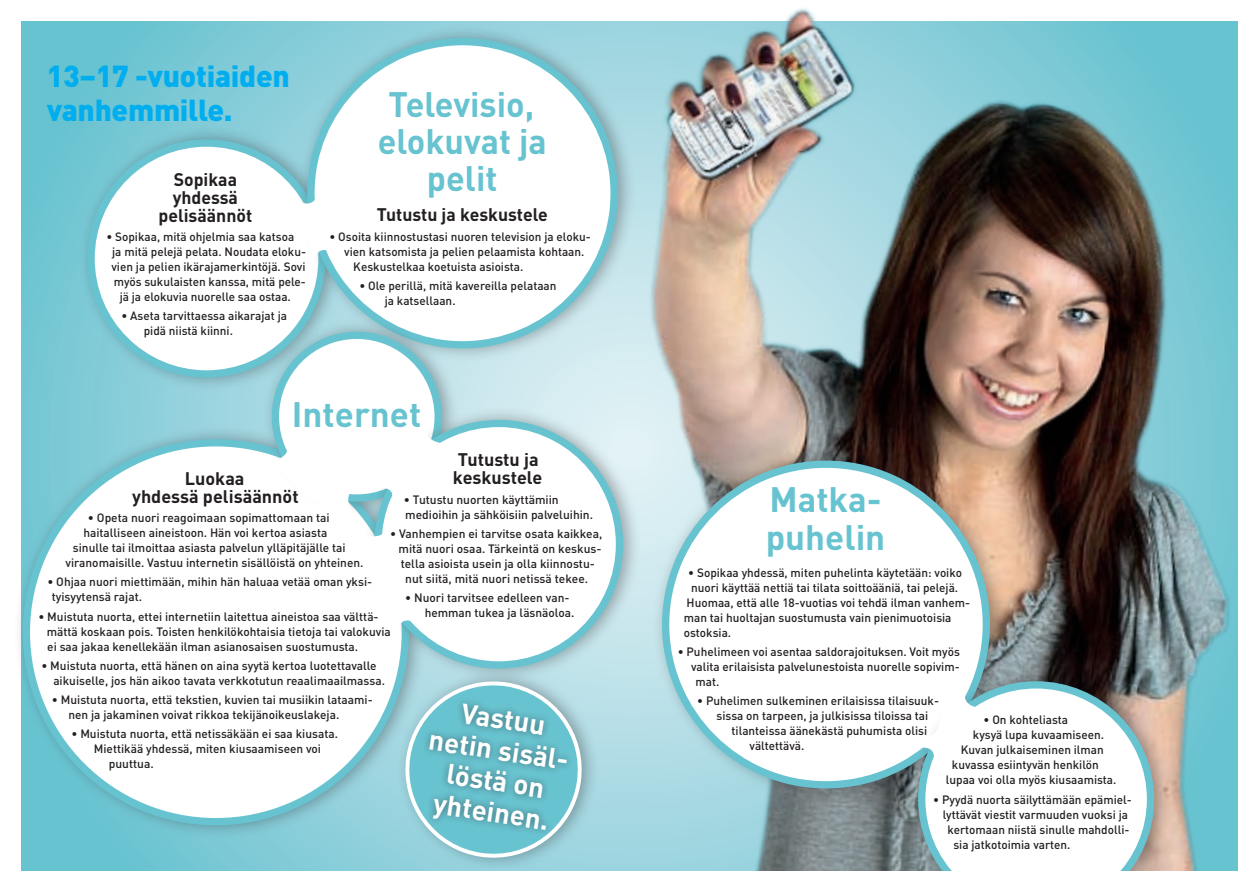
<style>
.page{position:relative;width:1259px;height:893px;background:#fff}
.page>*{position:absolute;margin:0;border:0;box-sizing:border-box;transform-origin:0 0}
.t1{font:700 34.95px/37.2px "DIN Pro";color:#68c3d0}
.t2{font:900 30px/34.5px "DIN Pro";letter-spacing:-.01em;color:#00aeef}
.t3{font:700 27.9px/31px "DIN Pro";color:#fff;text-align:center}
.t4{font:700 18px/18px "DIN Pro";color:#231f20;text-align:center}
.t5{font:500 12px/15px "DIN Pro";color:#231f20}
</style>
<div class="page">
<svg style="left:21px;top:21px;width:546px;height:850px;background:#7dcad6"></svg>
<img style="left:567px;top:8px;width:671px;height:863px">
<div style="left:651px;top:446px;width:357px;height:356px;background:#231f20;opacity:.35"></div>
<div style="left:665px;top:464px;width:321px;height:321px;background:#fff;border-radius:50%"></div>
<div style="left:662px;top:461px;width:328px;height:327px;border:7px solid #68c3d0;border-radius:50%"></div>
<div style="left:77px;top:125px;width:265px;height:265px;background:#231f20;opacity:.35"></div>
<div style="left:91px;top:143px;width:231px;height:231px;background:#fff;border-radius:50%"></div>
<div style="left:87px;top:139px;width:239px;height:239px;border:7px solid #68c3d0;border-radius:50%"></div>
<div style="left:297px;top:23px;width:338px;height:339px;background:#231f20;opacity:.35"></div>
<div style="left:311px;top:42px;width:303px;height:303px;background:#fff;border-radius:50%"></div>
<svg style="left:295px;top:182px;width:39px;height:105px"></svg>
<div style="left:12px;top:424px;width:415px;height:415px;background:#231f20;opacity:.35"></div>
<div style="left:26px;top:443px;width:379px;height:379px;background:#fff;border-radius:50%"></div>
<div style="left:261px;top:317px;width:198px;height:197px;background:#231f20;opacity:.35"></div>
<div style="left:275px;top:335px;width:163px;height:163px;background:#fff;border-radius:50%"></div>
<div style="left:272px;top:332px;width:170px;height:170px;border:7px solid #68c3d0;border-radius:50%"></div>
<div style="left:364px;top:405px;width:276px;height:276px;background:#231f20;opacity:.35"></div>
<div style="left:378px;top:423px;width:241px;height:242px;background:#fff;border-radius:50%"></div>
<div style="left:374px;top:420px;width:249px;height:249px;border:7px solid #68c3d0;border-radius:50%"></div>
<div style="left:907px;top:666px;width:264px;height:227px;background:#231f20;opacity:.35"></div>
<svg style="left:918px;top:681px;width:236px;height:191px"></svg>
<svg style="left:269px;top:420px;width:202px;height:220px"></svg>
<svg style="left:391px;top:667px;width:205px;height:204px;background:#a0d2dc"></svg>
<div style="left:421px;top:695px;width:152px;height:141px;background:#231f20;opacity:.5"></div>
<svg style="left:910px;top:681px;width:94px;height:93px"></svg>
<div style="left:0;top:872px;width:1259px;height:21px;background:#fff"></div>
<h2 class="t2" style="left:47px;top:57px;width:244px">13–17 -vuotiaiden vanhemmille.</h2>
<h3 class="t4" style="left:158px;top:170px;width:95px">Sopikaa yhdessä pelisäännöt</h3>
<p class="t5" style="left:106px;top:229px;width:189px">• Sopikaa, mitä ohjelmia saa katsoa</p>
<p class="t5" style="left:112px;top:244px;width:195px">ja mitä pelejä pelata. Noudata eloku-</p>
<p class="t5" style="left:111px;top:259px;width:196px">vien ja pelien ikärajamerkintöjä. Sovi</p>
<p class="t5" style="left:114px;top:274px;width:194px">myös sukulaisten kanssa, mitä pele-</p>
<p class="t5" style="left:120px;top:289px;width:173px">jä ja elokuvia nuorelle saa ostaa.</p>
<p class="t5" style="left:144px;top:308px;width:145px;text-indent:-22px">• Aseta tarvittaessa aikarajat ja pidä niistä kiinni.</p>
<h1 class="t1" style="left:378px;top:84px;width:171px;text-align:center">Televisio, elokuvat ja pelit</h1>
<h3 class="t4" style="left:377px;top:205px;width:172px">Tutustu ja keskustele</h3>
<p class="t5" style="left:329px;top:228px;width:263px">• Osoita kiinnostustasi nuoren television ja eloku-</p>
<p class="t5" style="left:344px;top:243px;width:242px">vien katsomista ja pelien pelaamista kohtaan.</p>
<p class="t5" style="left:353px;top:258px;width:172px">Keskustelkaa koetuista asioista.</p>
<p class="t5" style="left:385px;top:277px;width:173px;text-indent:-25px">• Ole perillä, mitä kavereilla pelataan ja katsellaan.</p>
<h1 class="t1" style="left:292px;top:394px;width:131px">Internet</h1>
<h3 class="t4" style="left:453px;top:450px;width:91px;text-align:left">Tutustu ja keskustele</h3>
<p class="t5" style="left:404px;top:491px;width:191px">• Tutustu nuorten käyttämiin medioihin ja sähköisiin palveluihin.</p>
<p class="t5" style="left:390px;top:525px;width:214px">• Vanhempien ei tarvitse osata kaikkea,</p>
<p class="t5" style="left:398px;top:540px;width:205px">mitä nuori osaa. Tärkeintä on keskus-</p>
<p class="t5" style="left:401px;top:555px;width:196px">tella asioista usein ja olla kiinnostu-</p>
<p class="t5" style="left:405px;top:570px;width:184px">nut siitä, mitä nuori netissä tekee.</p>
<p class="t5" style="left:425px;top:590px;width:151px;text-indent:-19px">• Nuori tarvitsee edelleen van&shy;hemman tukea ja läsnäoloa.</p>
<h3 class="t4" style="left:132px;top:469px;width:168px">Luokaa<br>yhdessä pelisäännöt</h3>
<p class="t5" style="left:88px;top:510px;width:243px">• Opeta nuori reagoimaan sopimattomaan tai</p>
<p class="t5" style="left:83px;top:525px;width:245px">haitalliseen aineistoon. Hän voi kertoa asiasta</p>
<p class="t5" style="left:73px;top:540px;width:274px">sinulle tai ilmoittaa asiasta palvelun ylläpitäjälle tai</p>
<p class="t5" style="left:65px;top:555px;width:299px">viranomaisille. Vastuu internetin sisällöistä on yhteinen.</p>
<p class="t5" style="left:52px;top:574px;width:322px;text-indent:-4px">• Ohjaa nuori miettimään, mihin hän haluaa vetää oman yksi&shy;tyisyytensä rajat.</p>
<p class="t5" style="left:47px;top:608px;width:345px;text-indent:-8px">• Muistuta nuorta, ettei internetiin laitettua aineistoa saa välttä&shy;mättä koskaan pois. Toisten henkilökohtaisia tietoja tai valokuvia ei saa jakaa kenellekään ilman asianosaisen suostumusta.</p>
<p class="t5" style="left:53px;top:658px;width:333px;text-indent:-12px">• Muistuta nuorta, että hänen on aina syytä kertoa luotettavalle aikuiselle, jos hän aikoo tavata verkkotutun reaalimaailmassa.</p>
<p class="t5" style="left:68px;top:692px;width:306px;text-indent:-16px">• Muistuta nuorta, että tekstien, kuvien tai musiikin lataami&shy;nen ja jakaminen voivat rikkoa tekijänoikeuslakeja.</p>
<p class="t5" style="left:71px;top:726px;width:268px">• Muistuta nuorta, että netissäkään ei saa kiusata.</p>
<p class="t5" style="left:94px;top:741px;width:229px">Miettikää yhdessä, miten kiusaamiseen voi</p>
<p class="t5" style="left:109px;top:756px;width:46px">puuttua.</p>
<h3 class="t3" style="left:437px;top:691px;width:145px;rotate:9deg">Vastuu netin sisäl&shy;löstä on yhteinen.</h3>
<h1 class="t1" style="left:765px;top:480px;width:121px">Matka&shy;puhelin</h1>
<p class="t5" style="left:688px;top:565px;width:275px">• Sopikaa yhdessä, miten puhelinta käytetään: voiko</p>
<p class="t5" style="left:691px;top:580px;width:268px">nuori käyttää nettiä tai tilata soittoääniä, tai pelejä.</p>
<p class="t5" style="left:686px;top:595px;width:285px">Huomaa, että alle 18-vuotias voi tehdä ilman vanhem-</p>
<p class="t5" style="left:684px;top:610px;width:269px">man tai huoltajan suostumusta vain pienimuotoisia</p>
<p class="t5" style="left:684px;top:625px;width:49px">ostoksia.</p>
<p class="t5" style="left:678px;top:644px;width:284px">• Puhelimeen voi asentaa saldorajoituksen. Voit myös</p>
<p class="t5" style="left:691px;top:659px;width:270px">valita erilaisista palvelunestoista nuorelle sopivim-</p>
<p class="t5" style="left:695px;top:674px;width:25px">mat.</p>
<p class="t5" style="left:697px;top:693px;width:243px">• Puhelimen sulkeminen erilaisissa tilaisuuk-</p>
<p class="t5" style="left:716px;top:708px;width:213px">sissa on tarpeen, ja julkisissa tiloissa tai</p>
<p class="t5" style="left:731px;top:723px;width:197px">tilanteissa äänekästä puhumista olisi</p>
<p class="t5" style="left:749px;top:738px;width:56px">vältettävä.</p>
<p class="t5" style="left:983px;top:712px;width:86px">• On kohteliasta</p>
<p class="t5" style="left:973px;top:727px;width:133px">kysyä lupa kuvaamiseen.</p>
<p class="t5" style="left:961px;top:742px;width:144px">Kuvan julkaiseminen ilman</p>
<p class="t5" style="left:952px;top:757px;width:148px">kuvassa esiintyvän henkilön</p>
<p class="t5" style="left:946px;top:772px;width:172px">lupaa voi olla myös kiusaamista.</p>
<p class="t5" style="left:933px;top:791px;width:200px">• Pyydä nuorta säilyttämään epämiel-</p>
<p class="t5" style="left:943px;top:806px;width:187px">lyttävät viestit varmuuden vuoksi ja</p>
<p class="t5" style="left:947px;top:821px;width:184px">kertomaan niistä sinulle mahdolli-</p>
<p class="t5" style="left:953px;top:836px;width:119px">sia jatkotoimia varten.</p>
</div>
